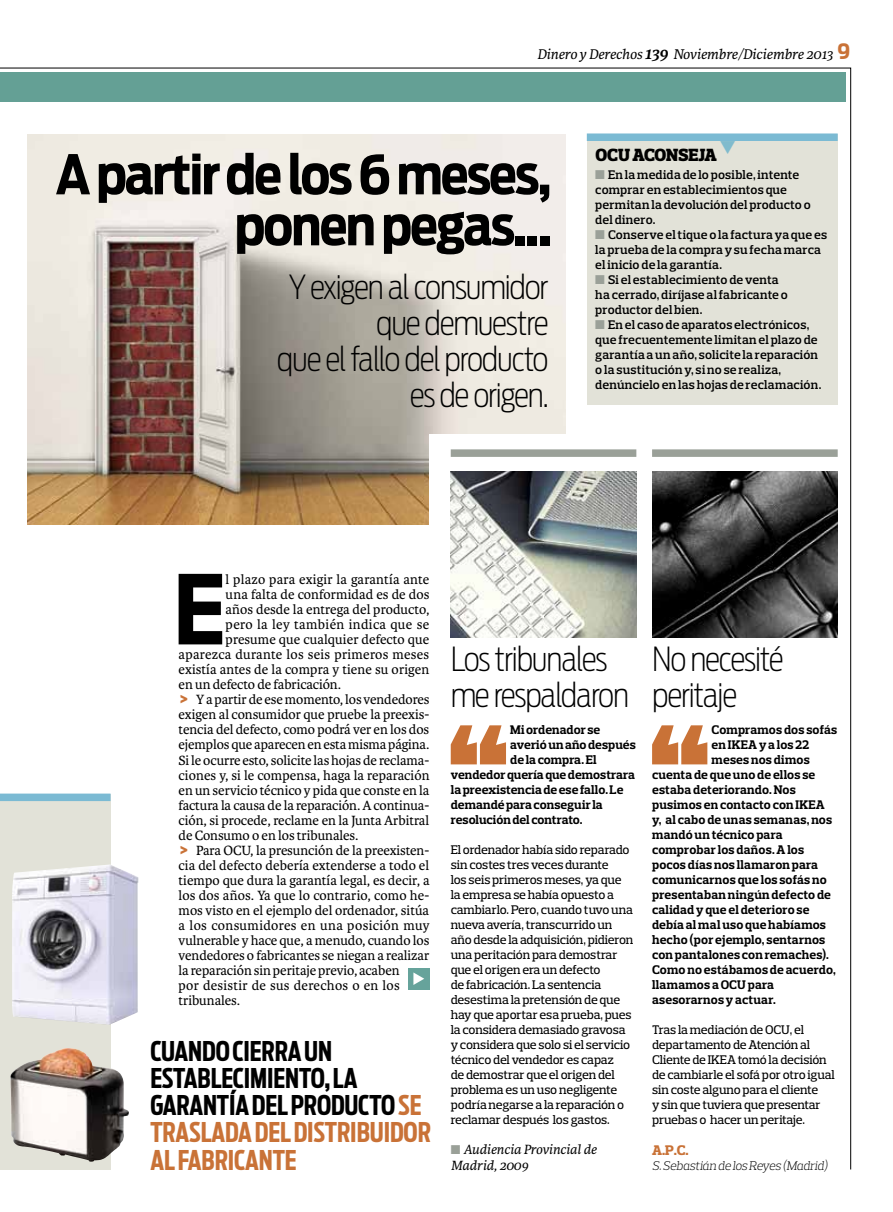
<style>
.page{position:relative;width:893px;height:1212px;background:#fff}
.page>*{position:absolute;margin:0;border:0;box-sizing:border-box;transform-origin:0 0}
.t1{font:700 95.25px "Antenna Cond";color:#000}
.t2{font:700 54px/51px "Antenna Cond";letter-spacing:-.035em;color:#000;text-align:right}
.t3{font:200 33px/36px "Antenna Cond";letter-spacing:-.035em;color:#000}
.t4{font:700 27px/27px "Antenna Extra Cond";letter-spacing:-.005em;color:#000}
.t5{font:900 18px "Prelo Slab";color:#000}
.t6{font:italic 15px "Karmina";letter-spacing:-.005em;color:#000}
.t7{font:14.25px "Karmina";letter-spacing:-.005em;color:#000}
.t8{font:14.25px "Karmina";letter-spacing:.02em;color:#000}
.t9{font:italic 14.25px/15px "Karmina";letter-spacing:-.005em;color:#000}
.t10{font:14.25px "Karmina";letter-spacing:.025em;color:#000}
.t11{font:14.25px "Karmina";letter-spacing:.015em;color:#000}
.t12{font:800 14.25px "Prelo Slab";color:#c97237}
.t13{font:500 12.75px/15px "Prelo Slab";letter-spacing:-.015em;color:#000}
.t14{font:700 12.75px "Prelo Slab";letter-spacing:.01em;color:#000}
.t15{font:600 12.75px/15px "Prelo Slab";letter-spacing:.01em;color:#000}
.t16{font:italic 300 12.75px "Prelo Slab";letter-spacing:-.025em;color:#000}
.s1{font-weight:700;font-size:18px}
.s2{font-family:"Antenna Cond";font-weight:700;font-style:normal;font-size:21px;color:#c97237}
.s3{color:#9aa098}
.s4{font-family:"Antenna";font-weight:900;color:#c97237}
.s5{color:#c97237}
</style>
<div class="page">
<img style="left:28px;top:134px;width:538px;height:390px">
<div style="left:429px;top:434px;width:147px;height:120px;background:#fff"></div>
<div style="left:0;top:794px;width:111px;height:375px;background:#e2e2d8"></div>
<div style="left:0;top:793px;width:111px;height:8px;background:#7bbad3"></div>
<svg style="left:451px;top:725px;width:55px;height:39px"></svg>
<svg style="left:652px;top:725px;width:55px;height:39px"></svg>
<img style="left:451px;top:471px;width:185px;height:167px">
<img style="left:652px;top:471px;width:186px;height:167px">
<div style="left:451px;top:449px;width:185px;height:8px;background:#9aa098"></div>
<div style="left:652px;top:449px;width:186px;height:8px;background:#9aa098"></div>
<div style="left:587px;top:134px;width:251px;height:270px;background:#e2e2d8"></div>
<div style="left:587px;top:133px;width:251px;height:8px;background:#7bbad3"></div>
<div style="left:408px;top:968px;width:21px;height:21px;background:#66a39b"></div>
<svg style="left:413px;top:972px;width:11px;height:13px"></svg>
<div style="left:0;top:72px;width:846px;height:30px;background:#64a095"></div>
<img style="left:10px;top:1048px;width:119px;height:114px">
<img style="left:12px;top:864px;width:126px;height:161px">
<p class="t6" style="left:537px;top:46px;width:315px">Dinero y Derechos <span class="s1">139</span> Noviembre/Diciembre 2013 <span class="s2">9</span></p>
<h2 class="t2" style="left:55px;top:149px;width:498px">A partir de los 6 meses, ponen pegas...</h2>
<h3 class="t3" style="left:277px;top:269px;width:273px;text-align:right">Y exigen al consumidor que demuestre<br>que el fallo del producto es de origen.</h3>
<p class="t5" style="left:595px;top:144px;width:142px">OCU ACONSEJA <sup>❑</sup></p>
<p class="t15" style="left:595px;top:167px;width:217px"><span class="s3">■</span> En la medida de lo posible, intente comprar en establecimientos que permitan la devolución del producto o del dinero.</p>
<p class="t15" style="left:595px;top:227px;width:233px"><span class="s3">■</span> Conserve el tique o la factura ya que es la prueba de la compra y su fecha marca el inicio de la garantía.</p>
<p class="t15" style="left:595px;top:272px;width:194px"><span class="s3">■</span> Si el establecimiento de venta ha cerrado, diríjase al fabricante o productor del bien.</p>
<p class="t15" style="left:595px;top:317px;width:227px"><span class="s3">■</span> En el caso de aparatos electrónicos, que frecuentemente limitan el plazo de garantía a un año, solicite la reparación o la sustitución y, si no se realiza, denúncielo en las hojas de reclamación.</p>
<h1 class="t1" style="left:173px;top:553px;width:55px">E</h1>
<p class="t11" style="left:226px;top:572px;width:205px">l plazo para exigir la garantía ante</p>
<p class="t7" style="left:226px;top:587px;width:205px">una falta de conformidad es de dos</p>
<p class="t7" style="left:226px;top:602px;width:205px">años desde la entrega del producto,</p>
<p class="t8" style="left:226px;top:617px;width:205px">pero la ley también indica que se</p>
<p class="t7" style="left:226px;top:632px;width:205px">presume que cualquier defecto que</p>
<p class="t8" style="left:179px;top:647px;width:252px">aparezca durante los seis primeros meses</p>
<p class="t7" style="left:179px;top:662px;width:252px">existía antes de la compra y tiene su origen</p>
<p class="t7" style="left:179px;top:677px;width:164px">en un defecto de fabricación.</p>
<p class="t7" style="left:179px;top:692px;width:252px"><span class="s4">&gt;</span> Y a partir de ese momento, los vendedores</p>
<p class="t7" style="left:179px;top:707px;width:252px">exigen al consumidor que pruebe la preexis-</p>
<p class="t7" style="left:179px;top:722px;width:252px">tencia del defecto, como podrá ver en los dos</p>
<p class="t7" style="left:179px;top:737px;width:252px">ejemplos que aparecen en esta misma página.</p>
<p class="t7" style="left:179px;top:752px;width:252px">Si le ocurre esto, solicite las hojas de reclama-</p>
<p class="t7" style="left:179px;top:767px;width:253px">ciones y, si le compensa, haga la reparación</p>
<p class="t7" style="left:179px;top:782px;width:252px">en un servicio técnico y pida que conste en la</p>
<p class="t7" style="left:179px;top:797px;width:252px">factura la causa de la reparación. A continua-</p>
<p class="t7" style="left:179px;top:812px;width:252px">ción, si procede, reclame en la Junta Arbitral</p>
<p class="t7" style="left:179px;top:827px;width:181px">de Consumo o en los tribunales.</p>
<p class="t7" style="left:179px;top:842px;width:252px"><span class="s4">&gt;</span> Para OCU, la presunción de la preexisten-</p>
<p class="t7" style="left:179px;top:857px;width:252px">cia del defecto debería extenderse a todo el</p>
<p class="t7" style="left:179px;top:872px;width:253px">tiempo que dura la garantía legal, es decir, a</p>
<p class="t7" style="left:179px;top:887px;width:252px">los dos años. Ya que lo contrario, como he-</p>
<p class="t7" style="left:179px;top:902px;width:252px">mos visto en el ejemplo del ordenador, sitúa</p>
<p class="t10" style="left:179px;top:917px;width:252px">a los consumidores en una posición muy</p>
<p class="t7" style="left:179px;top:932px;width:252px">vulnerable y hace que, a menudo, cuando los</p>
<p class="t7" style="left:179px;top:947px;width:252px">vendedores o fabricantes se niegan a realizar</p>
<p class="t7" style="left:179px;top:962px;width:223px">la reparación sin peritaje previo, acaben</p>
<p class="t8" style="left:179px;top:977px;width:223px">por desistir de sus derechos o en los</p>
<p class="t7" style="left:179px;top:992px;width:63px">tribunales.</p>
<h3 class="t4" style="left:151px;top:1038px;width:282px">CUANDO CIERRA UN<br>ESTABLECIMIENTO, LA<br>GARANTÍA DEL PRODUCTO <span class="s5">SE<br>TRASLADA DEL DISTRIBUIDOR<br>AL FABRICANTE</span></h3>
<h3 class="t3" style="left:451px;top:641px;width:180px">Los tribunales me respaldaron</h3>
<h3 class="t3" style="left:652px;top:641px;width:133px">No necesité peritaje</h3>
<p class="t14" style="left:510px;top:722px;width:92px">Mi ordenador se</p>
<p class="t14" style="left:510px;top:737px;width:127px">averió un año después</p>
<p class="t14" style="left:510px;top:752px;width:88px">de la compra. El</p>
<p class="t14" style="left:451px;top:767px;width:186px">vendedor quería que demostrara</p>
<p class="t14" style="left:451px;top:782px;width:174px">la preexistencia de ese fallo. Le</p>
<p class="t14" style="left:451px;top:797px;width:154px">demandé para conseguir la</p>
<p class="t14" style="left:451px;top:812px;width:133px">resolución del contrato.</p>
<p class="t13" style="left:451px;top:842px;width:184px">El ordenador había sido reparado sin costes tres veces durante<br>los seis primeros meses, ya que la empresa se había opuesto a cambiarlo. Pero, cuando tuvo una nueva avería, transcurrido un año desde la adquisición, pidieron una peritación para demostrar que el origen era un defecto<br>de fabricación. La sentencia desestima la pretensión de que hay que aportar esa prueba, pues la considera demasiado gravosa y considera que solo si el servicio técnico del vendedor es capaz<br>de demostrar que el origen del problema es un uso negligente podría negarse a la reparación o reclamar después los gastos.</p>
<p class="t9" style="left:451px;top:1142px;width:147px"><span class="s3">■</span> Audiencia Provincial de<br>Madrid, 2009</p>
<p class="t14" style="left:711px;top:722px;width:127px">Compramos dos sofás</p>
<p class="t14" style="left:712px;top:737px;width:99px">en IKEA y a los 22</p>
<p class="t14" style="left:712px;top:752px;width:100px">meses nos dimos</p>
<p class="t14" style="left:652px;top:767px;width:165px">cuenta de que uno de ellos se</p>
<p class="t14" style="left:652px;top:782px;width:145px">estaba deteriorando. Nos</p>
<p class="t14" style="left:652px;top:797px;width:174px">pusimos en contacto con IKEA</p>
<p class="t14" style="left:652px;top:812px;width:182px">y, al cabo de unas semanas, nos</p>
<p class="t14" style="left:652px;top:827px;width:132px">mandó un técnico para</p>
<p class="t14" style="left:652px;top:842px;width:154px">comprobar los daños. A los</p>
<p class="t14" style="left:652px;top:857px;width:168px">pocos días nos llamaron para</p>
<p class="t14" style="left:652px;top:872px;width:176px">comunicarnos que los sofás no</p>
<p class="t14" style="left:652px;top:887px;width:180px">presentaban ningún defecto de</p>
<p class="t14" style="left:652px;top:902px;width:159px">calidad y que el deterioro se</p>
<p class="t14" style="left:652px;top:917px;width:175px">debía al mal uso que habíamos</p>
<p class="t14" style="left:652px;top:932px;width:175px">hecho (por ejemplo, sentarnos</p>
<p class="t14" style="left:652px;top:947px;width:178px">con pantalones con remaches).</p>
<p class="t14" style="left:652px;top:962px;width:185px">Como no estábamos de acuerdo,</p>
<p class="t14" style="left:652px;top:977px;width:123px">llamamos a OCU para</p>
<p class="t14" style="left:652px;top:992px;width:125px">asesorarnos y actuar.</p>
<p class="t13" style="left:652px;top:1022px;width:184px">Tras la mediación de OCU, el departamento de Atención al<br>Cliente de IKEA tomó la decisión de cambiarle el sofá por otro igual sin coste alguno para el cliente<br>y sin que tuviera que presentar pruebas o hacer un peritaje.</p>
<p class="t12" style="left:652px;top:1141px;width:38px">A.P.C.</p>
<p class="t16" style="left:652px;top:1157px;width:177px">S. Sebastián de los Reyes (Madrid)</p>
</div>
